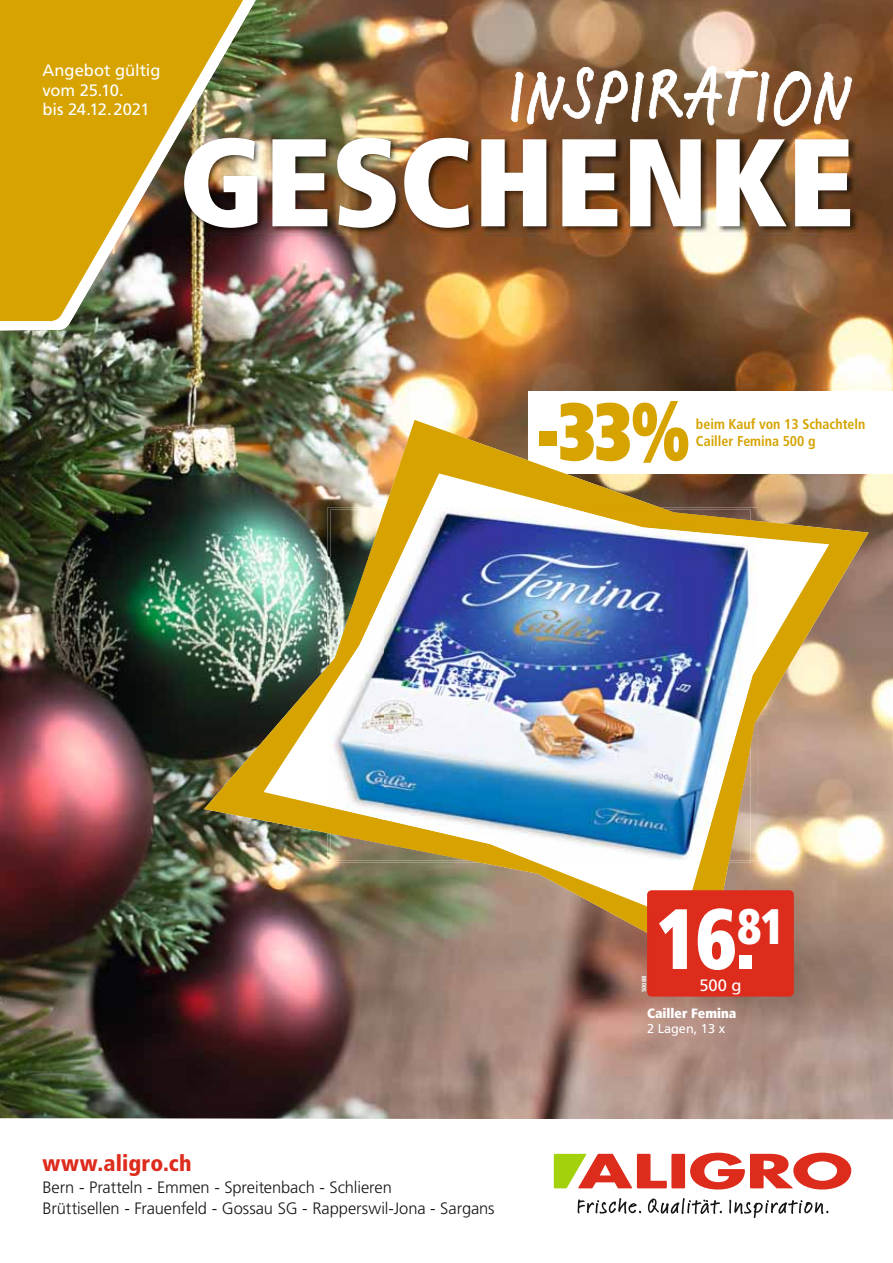
<style>
.page{position:relative;width:893px;height:1263px;background:#fff}
.page>*{position:absolute;margin:0;border:0;box-sizing:border-box;transform-origin:0 0}
.t1{font:900 condensed 124.65px "Frutiger LT Pro";letter-spacing:.005em;color:#fff}
.t2{font:900 condensed 85.5px "Frutiger LT Pro";color:#fff;scale:.92 1}
.t3{font:900 81.15px "Frutiger LT Pro";color:#d6a300;scale:.75 1}
.t4{font:500 76.65px "Feltpen Com";letter-spacing:.02em;color:#fff}
.t5{font:900 condensed 22.5px "Frutiger LT Pro";letter-spacing:.01em;color:#dd2b1c}
.t6{font:300 16.5px/21px "Frutiger LT Pro";letter-spacing:-.005em;color:#151616}
.t7{font:16.5px/19.5px "Frutiger LT Pro";color:#fff}
.t8{font:700 condensed 14.25px/17.1px "Frutiger LT Pro";color:#d6a300}
.t9{font:900 condensed 13.5px "Frutiger LT Pro";color:#fff}
.t10{font:12.75px "Frutiger LT Pro";color:#fff}
.t11{font:700 6px "Frutiger LT Pro";color:#fff}
</style>
<div class="page">
<img style="left:0;top:0;width:893px;height:1119px">
<svg style="left:554px;top:1152px;width:297px;height:37px"></svg>
<svg style="left:577px;top:1198px;width:251px;height:20px"></svg>
<img style="left:0;top:0;width:250px;height:321px">
<img style="left:182px;top:136px;width:676px;height:99px">
<svg style="left:511px;top:65px;width:341px;height:62px;background:#8e6849"></svg>
<div style="left:528px;top:391px;width:365px;height:82px;background:#fff"></div>
<img style="left:204px;top:420px;width:664px;height:546px">
<img style="left:264px;top:473px;width:565px;height:448px">
<div style="left:648px;top:891px;width:145px;height:104px;background:#dd2b1c;border-radius:4px"></div>
<div style="left:647px;top:890px;width:147px;height:106px;border:2px solid #dd2b1c;border-radius:4px"></div>
<img style="left:330px;top:860px;width:420px;height:2px">
<img style="left:470px;top:860px;width:259px;height:2px">
<img style="left:531px;top:860px;width:169px;height:2px">
<img style="left:750px;top:807px;width:7px;height:53px">
<img style="left:327px;top:807px;width:3px;height:26px">
<img style="left:327px;top:507px;width:430px;height:300px">
<img style="left:330px;top:509px;width:52px;height:50px">
<img style="left:382px;top:509px;width:368px;height:351px">
<img style="left:330px;top:559px;width:53px;height:301px">
<p class="t7" style="left:42px;top:61px;width:120px">Angebot gültig vom 25.10.<br>bis 24.12. 2021</p>
<h3 class="t4" style="left:508px;top:43px;width:344px">INSPIRATION</h3>
<h1 class="t1" style="left:179px;top:108px;width:677px">GESCHENKE</h1>
<h3 class="t3" style="left:536px;top:385px;width:206px">-33%</h3>
<p class="t8" style="left:696px;top:415px;width:171px">beim Kauf von 13 Schachteln<br>Cailler Femina 500 g</p>
<h2 class="t2" style="left:656px;top:888px;width:140px">16.<sup>81</sup></h2>
<p class="t7" style="left:699px;top:975px;width:44px">500 g</p>
<p class="t9" style="left:647px;top:1005px;width:91px">Cailler Femina</p>
<p class="t10" style="left:647px;top:1021px;width:79px">2 Lagen, 13 x</p>
<p class="t11" style="left:640px;top:992px;width:18px;rotate:-90deg">50088</p>
<h3 class="t5" style="left:42px;top:1149px;width:151px">www.aligro.ch</h3>
<p class="t6" style="left:42px;top:1177px;width:453px">Bern - Pratteln - Emmen - Spreitenbach - Schlieren<br>Brüttisellen - Frauenfeld - Gossau SG - Rapperswil-Jona - Sargans</p>
</div>
